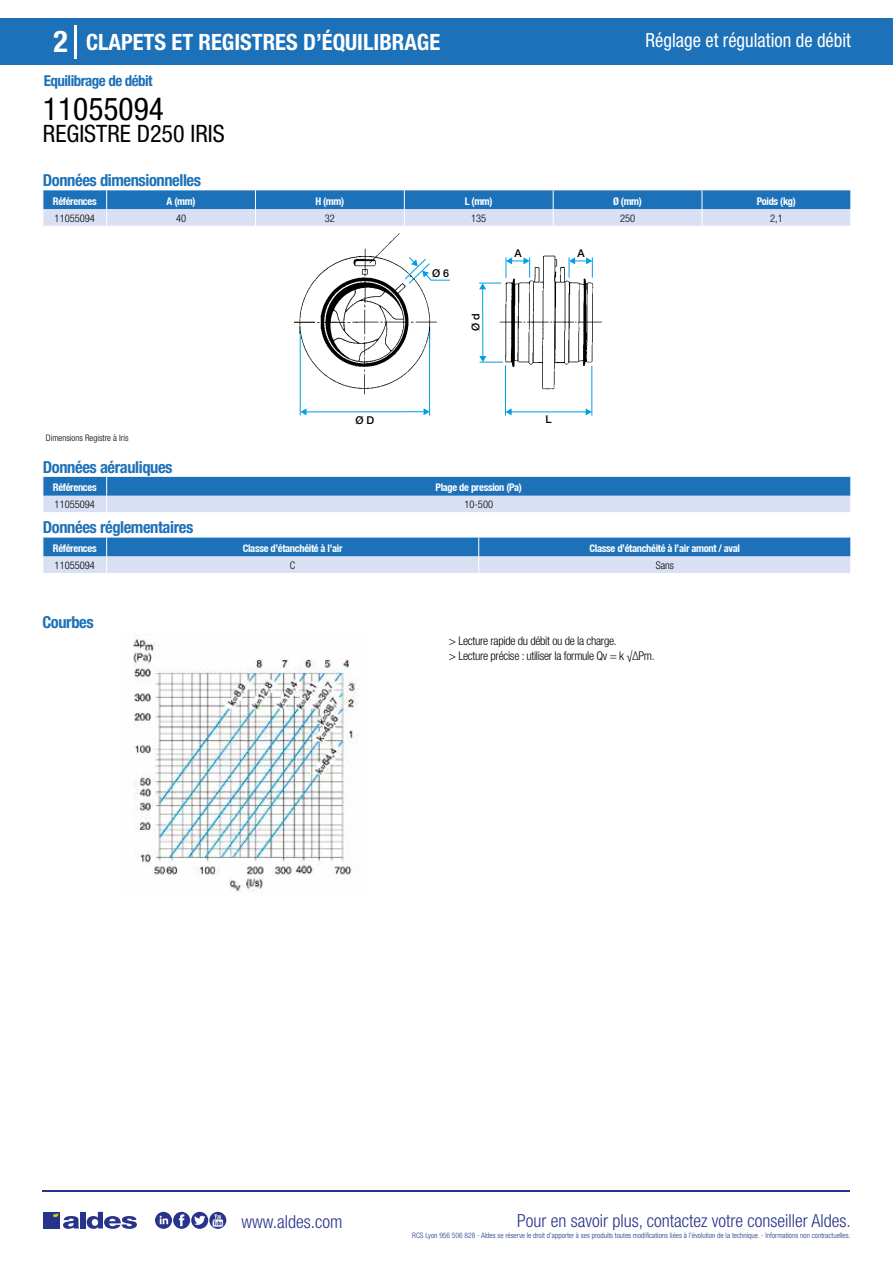
<style>
.page{position:relative;width:893px;height:1263px;background:#fff}
.page>*{position:absolute;margin:0;border:0;box-sizing:border-box;transform-origin:0 0}
.t1{font:condensed 31.5px "Helvetica Neue LT Std";color:#000}
.t2{font:700 condensed 30px "Helvetica Neue LT Std";color:#fff}
.t3{font:condensed 24px "Helvetica Neue LT Std";color:#000}
.t4{font:700 condensed 22.5px "Helvetica Neue LT Std";color:#fff}
.t5{font:condensed 19.5px "Helvetica Neue LT Std";color:#fff;scale:.95 1}
.t6{font:300 condensed 18px "Helvetica Neue";color:#28348b}
.t7{font:700 condensed 16.5px "Helvetica Neue LT Std";letter-spacing:-.025em;color:#1d71b8}
.t8{font:700 condensed 15px "Helvetica Neue LT Std";letter-spacing:-.035em;color:#1d71b8}
.t9{font:300 condensed 12px/15px "Helvetica Neue LT Std";letter-spacing:-.025em;color:#000}
.t10{font:500 10.8px "Helvetica Neue";color:#000}
.t11{font:700 condensed 10.5px "Helvetica Neue";letter-spacing:-.03em;color:#fff}
.t12{font:300 condensed 10.5px "Helvetica Neue";color:#000}
.t13{font:300 condensed 9px "Helvetica Neue";color:#000}
.t14{font:300 condensed 7.5px "Helvetica Neue";color:#28348b}
</style>
<div class="page">
<div style="left:0;top:18px;width:893px;height:46px;background:#1d71b8"></div>
<hr style="left:74px;top:25px;width:2px;height:33px;background:#fff">
<hr style="left:43px;top:1190px;width:807px;height:1px;background:#28348b">
<svg style="left:155px;top:1212px;width:71px;height:17px"></svg>
<div style="left:43px;top:1212px;width:17px;height:16px;background:#28348b"></div>
<div style="left:80px;top:1212px;width:6px;height:16px;background:#28348b"></div>
<svg style="left:87px;top:1212px;width:50px;height:17px"></svg>
<svg style="left:53px;top:1213px;width:26px;height:16px"></svg>
<svg style="left:43px;top:190px;width:808px;height:36px;background:#79a7d4"></svg>
<img style="left:294px;top:233px;width:308px;height:157px">
<div style="left:298px;top:355px;width:8px;height:69px;background:#fff"></div>
<hr style="left:298px;top:334px;width:2px;height:40px;background:#fff">
<div style="left:496px;top:247px;width:36px;height:31px;background:#fff"></div>
<div style="left:566px;top:249px;width:28px;height:29px;background:#fff"></div>
<div style="left:589px;top:273px;width:7px;height:8px;background:#fff"></div>
<div style="left:573px;top:366px;width:27px;height:57px;background:#fff"></div>
<hr style="left:508px;top:411px;width:78px;height:1px;background:#009fe3">
<svg style="left:586px;top:408px;width:5px;height:7px"></svg>
<hr style="left:591px;top:366px;width:1px;height:49px;background:#009fe3">
<svg style="left:569px;top:257px;width:24px;height:21px"></svg>
<svg style="left:299px;top:256px;width:231px;height:160px"></svg>
<svg style="left:43px;top:477px;width:808px;height:35px;background:#75a5d3"></svg>
<svg style="left:43px;top:538px;width:808px;height:35px;background:#78a6d4"></svg>
<img style="left:133px;top:633px;width:224px;height:260px">
<h2 class="t2" style="left:54px;top:24px;width:16px">2</h2>
<h3 class="t4" style="left:86px;top:28px;width:356px">CLAPETS ET REGISTRES D’ÉQUILIBRAGE</h3>
<h3 class="t5" style="left:646px;top:29px;width:218px">Réglage et régulation de débit</h3>
<h3 class="t8" style="left:44px;top:71px;width:110px">Equilibrage de débit</h3>
<h1 class="t1" style="left:43px;top:91px;width:122px">11055094</h1>
<h3 class="t3" style="left:43px;top:120px;width:183px">REGISTRE D250 IRIS</h3>
<h3 class="t7" style="left:43px;top:170px;width:160px">Données dimensionnelles</h3>
<h3 class="t11" style="left:53px;top:195px;width:45px">Références</h3>
<h3 class="t11" style="left:167px;top:195px;width:30px">A (mm)</h3>
<h3 class="t11" style="left:315px;top:195px;width:30px">H (mm)</h3>
<h3 class="t11" style="left:465px;top:195px;width:29px">L (mm)</h3>
<h3 class="t11" style="left:613px;top:195px;width:30px">Ø (mm)</h3>
<h3 class="t11" style="left:757px;top:195px;width:41px">Poids (kg)</h3>
<h3 class="t12" style="left:55px;top:212px;width:42px">11055094</h3>
<h3 class="t12" style="left:176px;top:212px;width:12px">40</h3>
<h3 class="t12" style="left:325px;top:212px;width:12px">32</h3>
<h3 class="t12" style="left:471px;top:212px;width:17px">135</h3>
<h3 class="t12" style="left:620px;top:212px;width:17px">250</h3>
<h3 class="t12" style="left:770px;top:212px;width:14px">2,1</h3>
<h3 class="t10" style="left:355px;top:414px;width:20px">Ø D</h3>
<h3 class="t10" style="left:432px;top:267px;width:19px">Ø 6</h3>
<h3 class="t10" style="left:469px;top:331px;width:19px;rotate:-90deg">Ø d</h3>
<h3 class="t10" style="left:515px;top:247px;width:9px">A</h3>
<h3 class="t10" style="left:577px;top:247px;width:9px">A</h3>
<h3 class="t10" style="left:546px;top:413px;width:8px">L</h3>
<p class="t13" style="left:46px;top:433px;width:84px">Dimensions Registre à Iris</p>
<h3 class="t7" style="left:43px;top:457px;width:131px">Données aérauliques</h3>
<h3 class="t11" style="left:53px;top:481px;width:45px">Références</h3>
<h3 class="t11" style="left:436px;top:481px;width:88px">Plage de pression (Pa)</h3>
<h3 class="t12" style="left:55px;top:498px;width:42px">11055094</h3>
<h3 class="t12" style="left:464px;top:498px;width:30px">10-500</h3>
<h3 class="t7" style="left:43px;top:517px;width:152px">Données réglementaires</h3>
<h3 class="t11" style="left:53px;top:542px;width:45px">Références</h3>
<h3 class="t11" style="left:243px;top:542px;width:101px">Classe d’étanchéité à l’air</h3>
<h3 class="t11" style="left:590px;top:542px;width:152px">Classe d’étanchéité à l’air amont / aval</h3>
<h3 class="t12" style="left:55px;top:559px;width:42px">11055094</h3>
<h3 class="t12" style="left:290px;top:559px;width:7px">C</h3>
<h3 class="t12" style="left:656px;top:559px;width:20px">Sans</h3>
<h3 class="t7" style="left:43px;top:612px;width:53px">Courbes</h3>
<h3 class="t9" style="left:449px;top:633px;width:207px">&gt; Lecture rapide du débit ou de la charge.<br>&gt; Lecture précise : utiliser la formule Qv = k √ΔPm.</h3>
<h3 class="t6" style="left:241px;top:1211px;width:102px">www.aldes.com</h3>
<h3 class="t6" style="left:517px;top:1211px;width:335px">Pour en savoir plus, contactez votre conseiller Aldes.</h3>
<p class="t14" style="left:412px;top:1230px;width:440px">RCS Lyon 956 506 828 - Aldes se réserve le droit d’apporter à ses produits toutes modifications liées à l’évolution de la technique. - Informations non contractuelles.</p>
</div>
